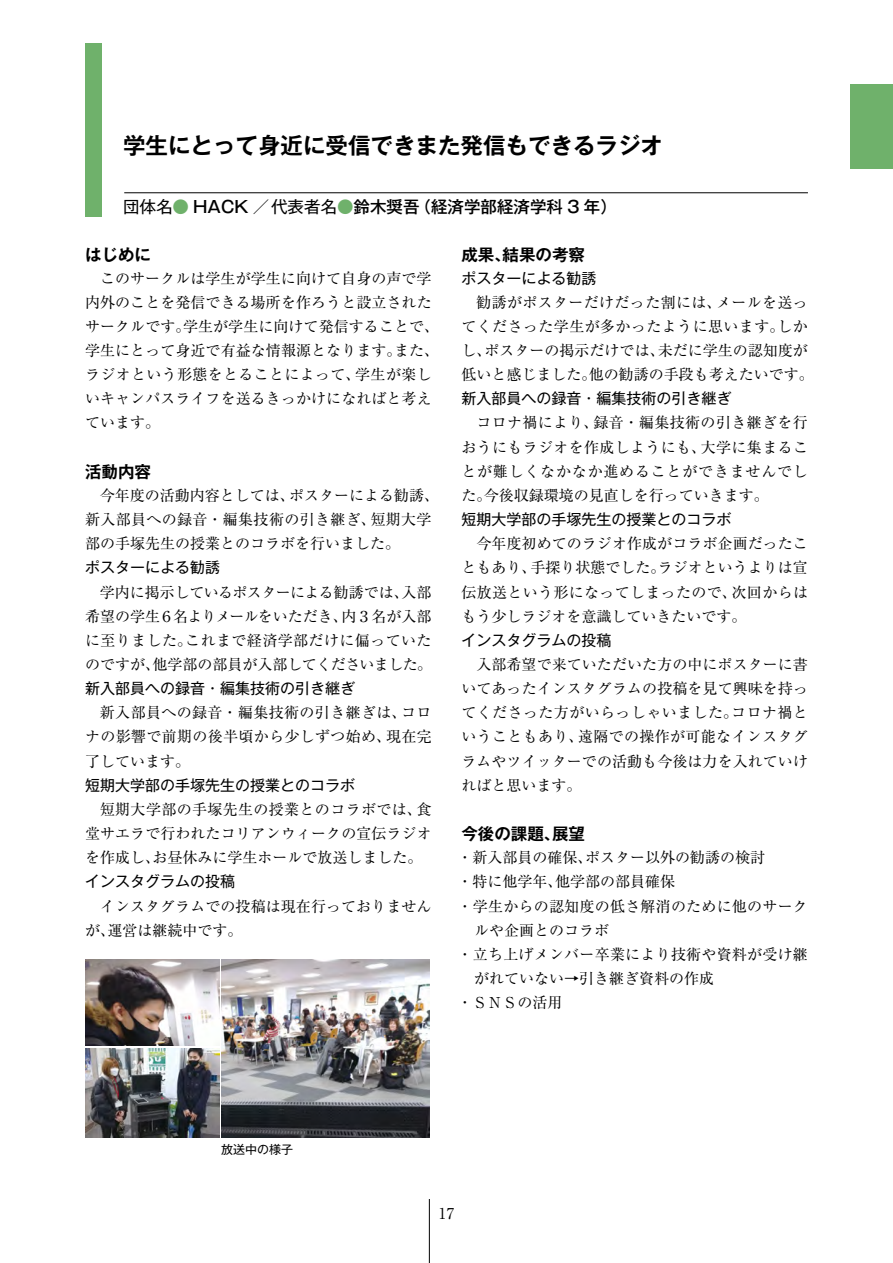
<style>
.page{position:relative;width:893px;height:1263px;background:#fff}
.page>*{position:absolute;margin:0;border:0;box-sizing:border-box;transform-origin:0 0}
.t1{font:700 22.5px "Gothic MB101 Pr 5 De";color:#000}
.t2{font:500 16.5px "Gothic MB101 Pr 5";color:#000}
.t3{font:700 16.5px "Gothic MB101 Pr 5 De";color:#000}
.t4{font:15px/24.2px "Ryumin Pr 6 N";letter-spacing:.005em;color:#000;text-align:justify}
.t5{font:15px "Gothic MB101 Pr 5";color:#000}
.t6{font:12px "Gothic MB101 Pr 5";color:#000}
.s1{font-weight:400}
.s2{color:#6fb16b}
</style>
<div class="page">
<div style="left:85px;top:43px;width:17px;height:173px;background:#6fb16b"></div>
<hr style="left:124px;top:192px;width:684px;height:1px;background:#000">
<img style="left:85px;top:959px;width:134px;height:86px">
<img style="left:221px;top:959px;width:208px;height:179px">
<img style="left:85px;top:1049px;width:134px;height:89px">
<div style="left:850px;top:84px;width:43px;height:84px;background:#6fb16b"></div>
<hr style="left:429px;top:1199px;width:1px;height:64px;background:#000">
<h1 class="t1" style="left:123px;top:126px;width:542px">学生にとって身近に受信できまた発信もできるラジオ</h1>
<p class="t2" style="left:123px;top:193px;width:495px"><span class="s1">団体名</span><span class="s2">●</span> HACK <span class="s1">／代表者名</span><span class="s2">●</span>鈴木奨吾（経済学部経済学科 3 年）</p>
<p class="t3" style="left:85px;top:241px;width:67px">はじめに</p>
<p class="t4" style="left:85px;top:265px;width:356px;text-align:left;text-indent:15px">このサークルは学生が学生に向けて自身の声で学内外のことを発信できる場所を作ろうと設立されたサークルです。学生が学生に向けて発信することで、学生にとって身近で有益な情報源となります。また、ラジオという形態をとることによって、学生が楽しいキャンパスライフを送るきっかけになればと考えています。</p>
<p class="t3" style="left:85px;top:458px;width:67px">活動内容</p>
<p class="t4" style="left:85px;top:482px;width:356px;text-align:left;text-indent:15px">今年度の活動内容としては、ポスターによる勧誘、新入部員への録音・編集技術の引き継ぎ、短期大学部の手塚先生の授業とのコラボを行いました。</p>
<p class="t5" style="left:85px;top:555px;width:136px">ポスターによる勧誘</p>
<p class="t4" style="left:85px;top:579px;width:349px;text-indent:15px">学内に掲示しているポスターによる勧誘では、入部希望の学生６名よりメールをいただき、内３名が入部に至りました。これまで経済学部だけに偏っていたのですが、他学部の部員が入部してくださいました。</p>
<p class="t5" style="left:85px;top:676px;width:271px">新入部員への録音・編集技術の引き継ぎ</p>
<p class="t4" style="left:85px;top:700px;width:348px;text-indent:15px">新入部員への録音・編集技術の引き継ぎは、コロナの影響で前期の後半頃から少しずつ始め、現在完了しています。</p>
<p class="t5" style="left:85px;top:773px;width:271px">短期大学部の手塚先生の授業とのコラボ</p>
<p class="t4" style="left:85px;top:796px;width:348px;text-indent:15px">短期大学部の手塚先生の授業とのコラボでは、食堂サエラで行われたコリアンウィークの宣伝ラジオを作成し、お昼休みに学生ホールで放送しました。</p>
<p class="t5" style="left:85px;top:869px;width:151px">インスタグラムの投稿</p>
<p class="t4" style="left:85px;top:893px;width:348px;text-indent:15px">インスタグラムでの投稿は現在行っておりませんが、運営は継続中です。</p>
<p class="t3" style="left:461px;top:241px;width:125px">成果、結果の考察</p>
<p class="t5" style="left:461px;top:265px;width:136px">ポスターによる勧誘</p>
<p class="t4" style="left:461px;top:289px;width:354px;text-align:left;text-indent:15px">勧誘がポスターだけだった割には、メールを送ってくださった学生が多かったように思います。しかし、ポスターの掲示だけでは、未だに学生の認知度が低いと感じました。他の勧誘の手段も考えたいです。</p>
<p class="t5" style="left:461px;top:386px;width:271px">新入部員への録音・編集技術の引き継ぎ</p>
<p class="t4" style="left:461px;top:410px;width:348px;text-indent:15px">コロナ禍により、録音・編集技術の引き継ぎを行おうにもラジオを作成しようにも、大学に集まることが難しくなかなか進めることができませんでした。今後収録環境の見直しを行っていきます。</p>
<p class="t5" style="left:461px;top:507px;width:271px">短期大学部の手塚先生の授業とのコラボ</p>
<p class="t4" style="left:461px;top:531px;width:348px;text-indent:15px">今年度初めてのラジオ作成がコラボ企画だったこともあり、手探り状態でした。ラジオというよりは宣伝放送という形になってしまったので、次回からはもう少しラジオを意識していきたいです。</p>
<p class="t5" style="left:461px;top:628px;width:151px">インスタグラムの投稿</p>
<p class="t4" style="left:461px;top:651px;width:348px;text-indent:15px">入部希望で来ていただいた方の中にポスターに書いてあったインスタグラムの投稿を見て興味を持ってくださった方がいらっしゃいました。コロナ禍ということもあり、遠隔での操作が可能なインスタグラムやツイッターでの活動も今後は力を入れていければと思います。</p>
<p class="t3" style="left:461px;top:820px;width:125px">今後の課題、展望</p>
<p class="t4" style="left:458px;top:845px;width:309px">・新入部員の確保、ポスター以外の勧誘の検討</p>
<p class="t4" style="left:458px;top:869px;width:219px">・特に他学年、他学部の部員確保</p>
<p class="t4" style="left:458px;top:893px;width:352px">・学生からの認知度の低さ解消のために他のサーク</p>
<p class="t4" style="left:474px;top:917px;width:136px">ルや企画とのコラボ</p>
<p class="t4" style="left:458px;top:941px;width:352px">・立ち上げメンバー卒業により技術や資料が受け継</p>
<p class="t4" style="left:474px;top:965px;width:241px">がれていない→引き継ぎ資料の作成</p>
<p class="t4" style="left:458px;top:990px;width:106px">・ＳＮＳの活用</p>
<p class="t6" style="left:221px;top:1140px;width:73px">放送中の様子</p>
<p class="t4" style="left:439px;top:1200px;width:17px">17</p>
</div>
